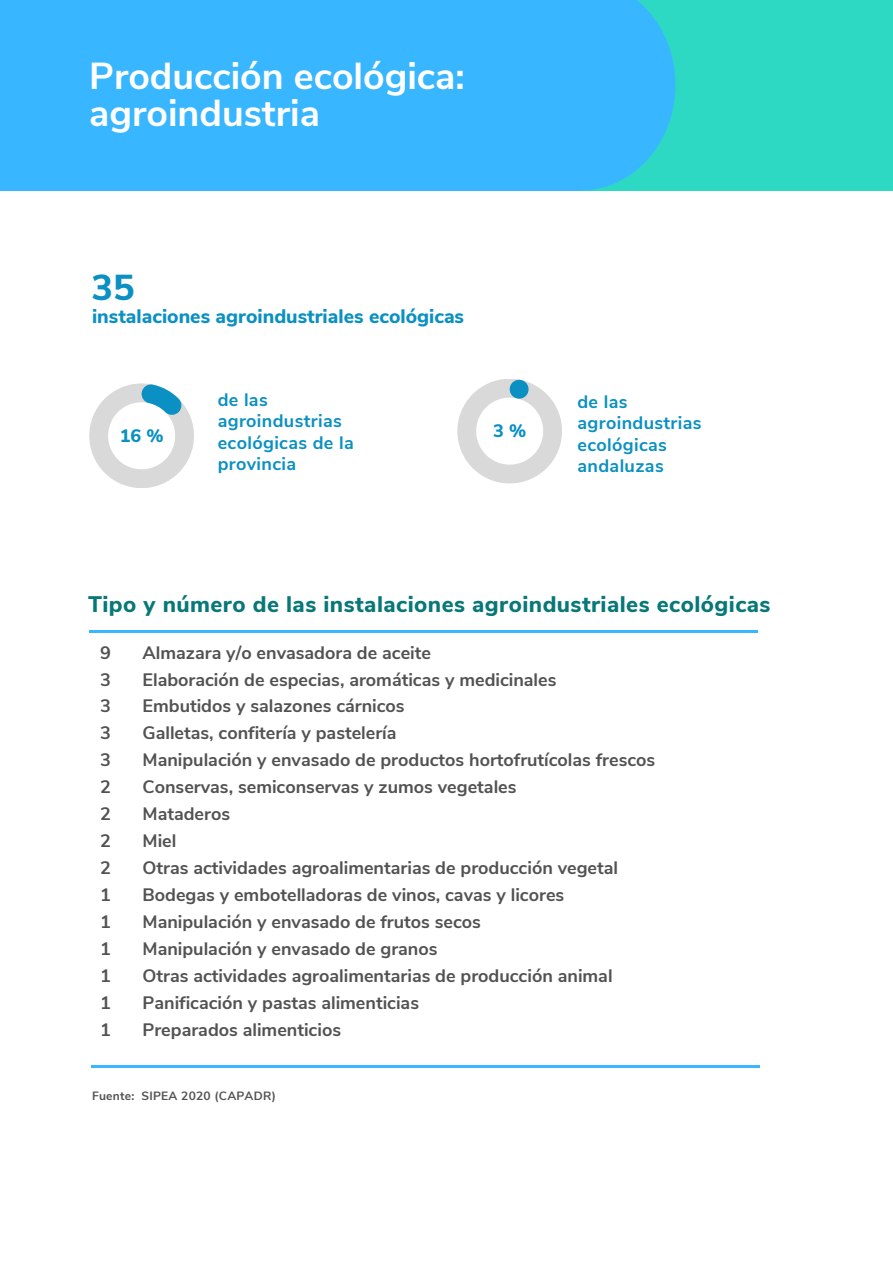
<style>
.page{position:relative;width:893px;height:1264px;background:#fff}
.page>*{position:absolute;margin:0;border:0;box-sizing:border-box;transform-origin:0 0}
.t1{font:700 37.5px/37px "Nunito Sans";color:#fff}
.t2{font:800 36px "Nunito Sans";color:#0a90c2}
.t3{font:800 22.5px "Nunito Sans";letter-spacing:.02em;color:#087777}
.t4{font:800 19.5px "Nunito Sans";color:#0a90c2}
.t5{font:700 18px/27px "Nunito Sans";color:#525252}
.t6{font:700 18px/21.3px "Nunito Sans";letter-spacing:.02em;color:#0a90c2}
.t7{font:800 18px "Nunito Sans";color:#0a90c2}
.t8{font:700 12px "Nunito Sans";letter-spacing:.02em;color:#525252}
</style>
<div class="page">
<div style="left:580px;top:0;width:312px;height:191px;background:#2ed9c3"></div>
<div style="left:0;top:0;width:580px;height:191px;background:#38b6ff"></div>
<svg style="left:580px;top:0;width:95px;height:190px"></svg>
<hr style="left:89px;top:630px;width:668px;height:2px;background:#38b6ff">
<svg style="left:89px;top:383px;width:105px;height:105px"></svg>
<svg style="left:457px;top:379px;width:105px;height:104px"></svg>
<hr style="left:92px;top:1065px;width:667px;height:2px;background:#38b6ff">
<h1 class="t1" style="left:89px;top:58px;width:377px">Producción ecológica: agroindustria</h1>
<h2 class="t2" style="left:92px;top:264px;width:45px">35</h2>
<p class="t4" style="left:92px;top:304px;width:373px">instalaciones agroindustriales ecológicas</p>
<p class="t7" style="left:120px;top:423px;width:45px">16 %</p>
<p class="t6" style="left:218px;top:389px;width:138px">de las agroindustrias ecológicas de la provincia</p>
<p class="t7" style="left:493px;top:418px;width:34px">3 %</p>
<p class="t6" style="left:577px;top:391px;width:126px">de las agroindustrias ecológicas andaluzas</p>
<p class="t3" style="left:88px;top:589px;width:684px">Tipo y número de las instalaciones agroindustriales ecológicas</p>
<p class="t5" style="left:100px;top:639px;width:12px;text-align:justify">9<br>3<br>3<br>3<br>3<br>2<br>2<br>2<br>2<br>1<br>1<br>1<br>1<br>1<br>1</p>
<p class="t5" style="left:142px;top:639px;width:514px">Almazara y/o envasadora de aceite<br>Elaboración de especias, aromáticas y medicinales<br>Embutidos y salazones cárnicos<br>Galletas, confitería y pastelería<br>Manipulación y envasado de productos hortofrutícolas frescos Conservas, semiconservas y zumos vegetales<br>Mataderos<br>Miel<br>Otras actividades agroalimentarias de producción vegetal Bodegas y embotelladoras de vinos, cavas y licores Manipulación y envasado de frutos secos<br>Manipulación y envasado de granos<br>Otras actividades agroalimentarias de producción animal Panificación y pastas alimenticias<br>Preparados alimenticios</p>
<p class="t8" style="left:92px;top:1087px;width:185px">Fuente: SIPEA 2020 (CAPADR)</p>
</div>
